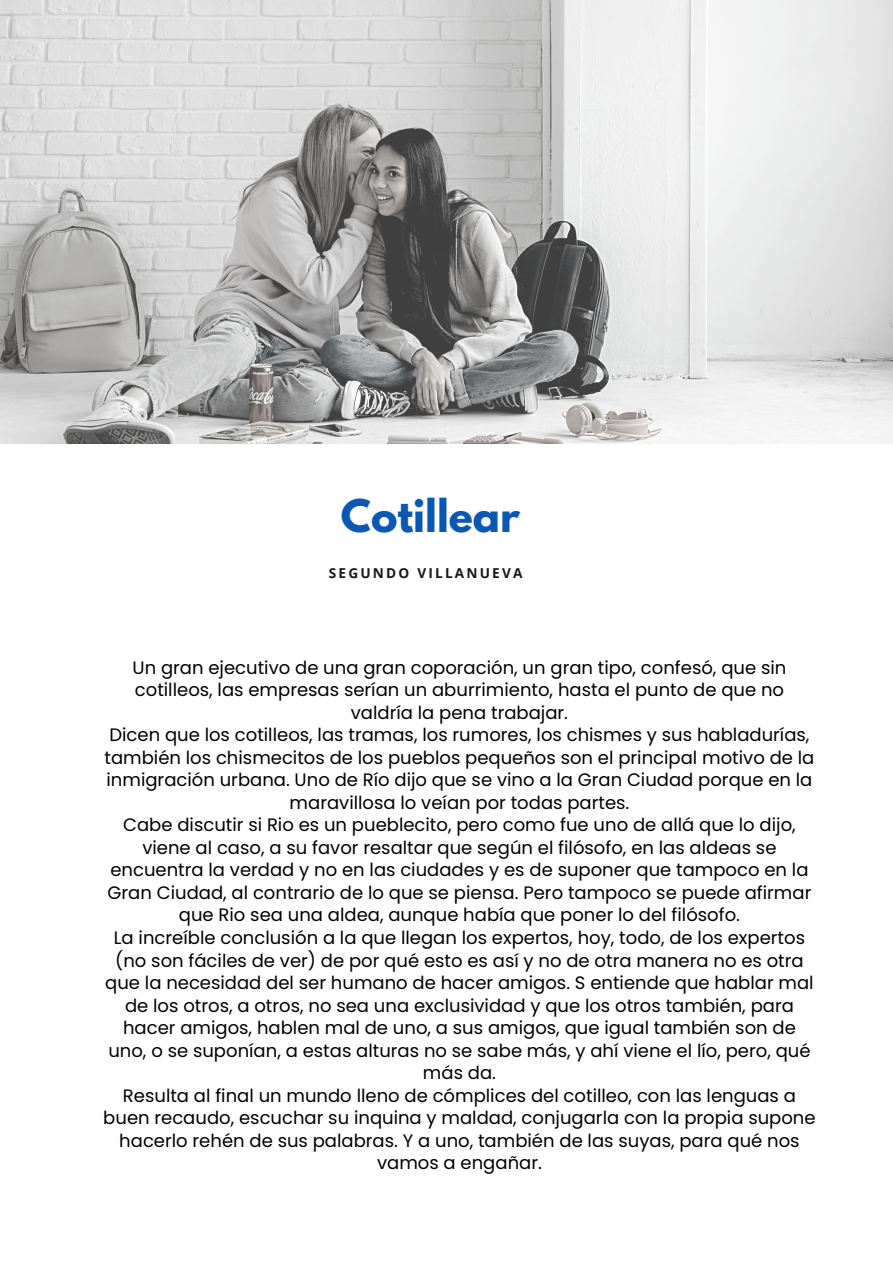
<style>
.page{position:relative;width:893px;height:1264px;background:#fff}
.page>*{position:absolute;margin:0;border:0;box-sizing:border-box;transform-origin:0 0}
.t1{font:700 39.9px "League Spartan";color:#0b58b2}
.t2{font:18px/22.5px "Poppins";color:#000;text-align:center}
.t3{font:700 13.65px "Open Sans";letter-spacing:.16em;color:#181818}
</style>
<div class="page">
<img style="left:0;top:0;width:892px;height:443px">
<h1 class="t1" style="left:341px;top:496px;width:180px">Cotillear</h1>
<p class="t3" style="left:329px;top:564px;width:195px">SEGUNDO VILLANUEVA</p>
<h2 class="t2" style="left:103px;top:656px;width:713px">Un gran ejecutivo de una gran coporación, un gran tipo, confesó, que sin cotilleos, las empresas serían un aburrimiento, hasta el punto de que no valdría la pena trabajar.<br>Dicen que los cotilleos, las tramas, los rumores, los chismes y sus habladurías, también los chismecitos de los pueblos pequeños son el principal motivo de la inmigración urbana. Uno de Río dijo que se vino a la Gran Ciudad porque en la maravillosa lo veían por todas partes.<br>Cabe discutir si Rio es un pueblecito, pero como fue uno de allá que lo dijo, viene al caso, a su favor resaltar que según el filósofo, en las aldeas se encuentra la verdad y no en las ciudades y es de suponer que tampoco en la Gran Ciudad, al contrario de lo que se piensa. Pero tampoco se puede afirmar que Rio sea una aldea, aunque había que poner lo del filósofo.<br>La increíble conclusión a la que llegan los expertos, hoy, todo, de los expertos (no son fáciles de ver) de por qué esto es así y no de otra manera no es otra que la necesidad del ser humano de hacer amigos. S entiende que hablar mal de los otros, a otros, no sea una exclusividad y que los otros también, para hacer amigos, hablen mal de uno, a sus amigos, que igual también son de uno, o se suponían, a estas alturas no se sabe más, y ahí viene el lío, pero, qué más da.<br>Resulta al final un mundo lleno de cómplices del cotilleo, con las lenguas a buen recaudo, escuchar su inquina y maldad, conjugarla con la propia supone hacerlo rehén de sus palabras. Y a uno, también de las suyas, para qué nos vamos a engañar.</h2>
</div>
